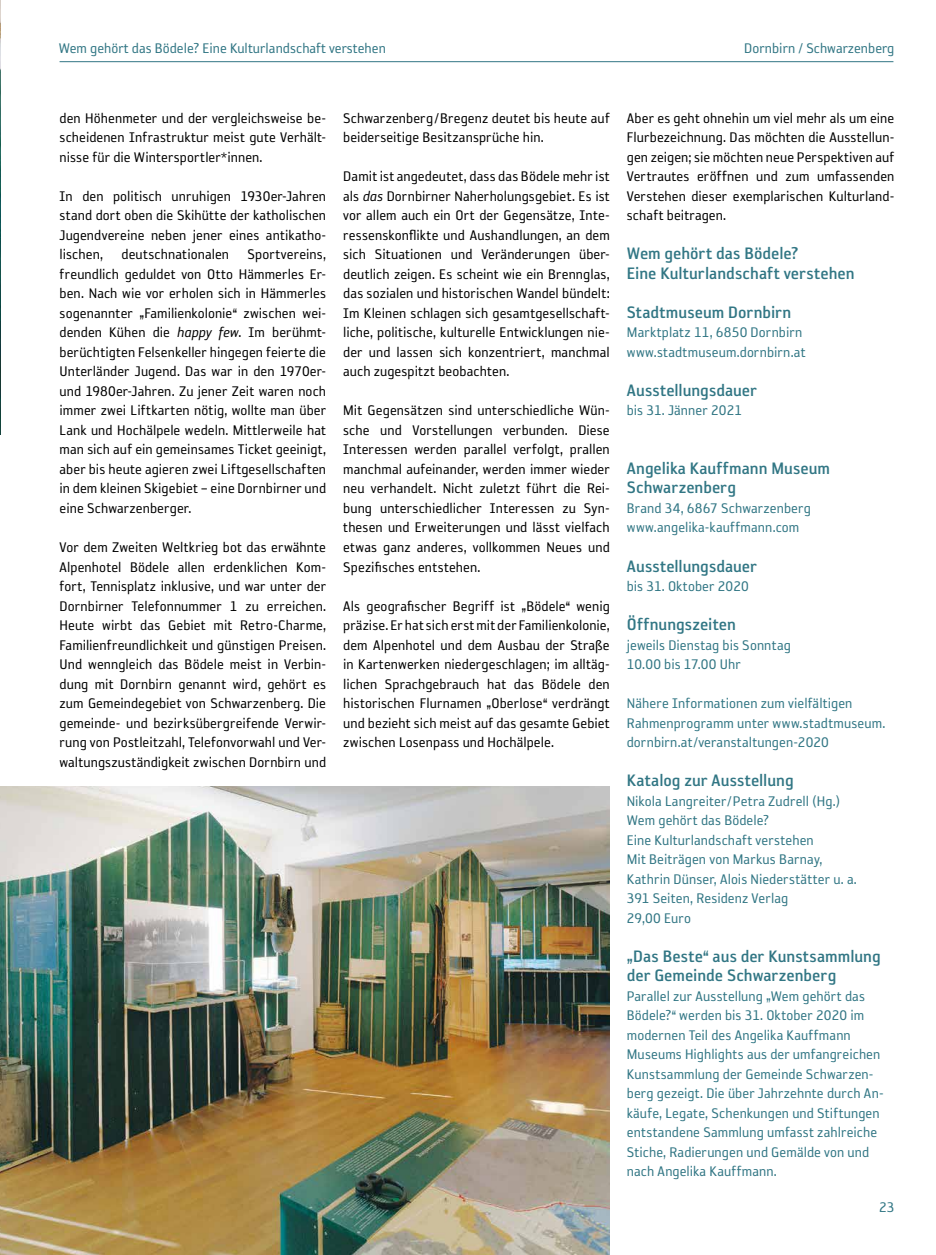
<style>
.page{position:relative;width:936px;height:1255px;background:#fff}
.page>*{position:absolute;margin:0;border:0;box-sizing:border-box;transform-origin:0 0}
.t1{font:19.05px/19.5px "Reykjavik One B Gauge";color:#317684}
.t2{font:16.05px/19.5px "Reykjavik One A Gauge";letter-spacing:.005em;color:#000;text-align:justify}
.t3{font:16.05px/19.5px "Reykjavik One A Gauge";letter-spacing:.005em;color:#317684}
.s1{font-style:italic}
</style>
<div class="page">
<img style="left:0;top:0;width:1px;height:435px">
<img style="left:0;top:786px;width:609px;height:468px">
<hr style="left:60px;top:61px;width:833px;height:1px;background:#317684">
<p class="t3" style="left:59px;top:38px;width:328px">Wem gehört das Bödele? Eine Kulturlandschaft verstehen</p>
<p class="t3" style="left:744px;top:38px;width:152px">Dornbirn / Schwarzenberg</p>
<p class="t2" style="left:60px;top:108px;width:268px">den Höhenmeter und der vergleichsweise be&shy;scheidenen Infrastruktur meist gute Verhält&shy;nisse für die Wintersportler*innen.</p>
<p class="t2" style="left:60px;top:186px;width:268px">In den politisch unruhigen 1930er-Jahren stand dort oben die Skihütte der katholischen Jugendvereine neben jener eines antikatho&shy;lischen, deutschnationalen Sportvereins, freundlich geduldet von Otto Hämmerles Er&shy;ben. Nach wie vor erholen sich in Hämmerles sogenannter „Familienkolonie“ zwischen wei&shy;denden Kühen die <span class="s1">happy few</span>. Im berühmt&shy;berüchtigten Felsenkeller hingegen feierte die Unterländer Jugend. Das war in den 1970er&shy;und 1980er-Jahren. Zu jener Zeit waren noch immer zwei Liftkarten nötig, wollte man über Lank und Hochälpele wedeln. Mittlerweile hat man sich auf ein gemeinsames Ticket geeinigt, aber bis heute agieren zwei Liftgesellschaften in dem kleinen Skigebiet – eine Dornbirner und eine Schwarzenberger.</p>
<p class="t2" style="left:60px;top:537px;width:268px">Vor dem Zweiten Weltkrieg bot das erwähnte Alpenhotel Bödele allen erdenklichen Kom&shy;fort, Tennisplatz inklusive, und war unter der Dornbirner Telefonnummer 1 zu erreichen.<br>Heute wirbt das Gebiet mit Retro-Charme, Familienfreundlichkeit und günstigen Preisen.<br>Und wenngleich das Bödele meist in Verbin&shy;dung mit Dornbirn genannt wird, gehört es zum Gemeindegebiet von Schwarzenberg. Die gemeinde- und bezirksübergreifende Verwir&shy;rung von Postleitzahl, Telefonvorwahl und Ver&shy;waltungszuständigkeit zwischen Dornbirn und</p>
<p class="t2" style="left:343px;top:108px;width:268px">Schwarzenberg/Bregenz deutet bis heute auf beiderseitige Besitzansprüche hin.</p>
<p class="t2" style="left:343px;top:167px;width:268px">Damit ist angedeutet, dass das Bödele mehr ist als <span class="s1">das</span> Dornbirner Naherholungsgebiet. Es ist vor allem auch ein Ort der Gegensätze, Inte&shy;ressenskonflikte und Aushandlungen, an dem sich Situationen und Veränderungen über&shy;deutlich zeigen. Es scheint wie ein Brennglas, das sozialen und historischen Wandel bündelt:<br>Im Kleinen schlagen sich gesamtgesellschaft&shy;liche, politische, kulturelle Entwicklungen nie&shy;der und lassen sich konzentriert, manchmal auch zugespitzt beobachten.</p>
<p class="t2" style="left:343px;top:401px;width:268px">Mit Gegensätzen sind unterschiedliche Wün&shy;sche und Vorstellungen verbunden. Diese Interessen werden parallel verfolgt, prallen manchmal aufeinander, werden immer wieder neu verhandelt. Nicht zuletzt führt die Rei&shy;bung unterschiedlicher Interessen zu Syn&shy;thesen und Erweiterungen und lässt vielfach etwas ganz anderes, vollkommen Neues und Spezifisches entstehen.</p>
<p class="t2" style="left:343px;top:596px;width:268px">Als geografischer Begriff ist „Bödele“ wenig präzise. Er hat sich erst mit der Familienkolonie, dem Alpenhotel und dem Ausbau der Straße in Kartenwerken niedergeschlagen; im alltäg&shy;lichen Sprachgebrauch hat das Bödele den historischen Flurnamen „Oberlose“ verdrängt und bezieht sich meist auf das gesamte Gebiet zwischen Losenpass und Hochälpele.</p>
<p class="t2" style="left:626px;top:108px;width:269px">Aber es geht ohnehin um viel mehr als um eine Flurbezeichnung. Das möchten die Ausstellun&shy;gen zeigen; sie möchten neue Perspektiven auf Vertrautes eröffnen und zum umfassenden Verstehen dieser exemplarischen Kulturland&shy;schaft beitragen.</p>
<p class="t1" style="left:626px;top:244px;width:229px">Wem gehört das Bödele?<br>Eine Kulturlandschaft verstehen</p>
<p class="t1" style="left:626px;top:302px;width:166px">Stadtmuseum Dornbirn</p>
<p class="t3" style="left:626px;top:323px;width:180px">Marktplatz 11, 6850 Dornbirn www.stadtmuseum.dornbirn.at</p>
<p class="t1" style="left:626px;top:380px;width:132px">Ausstellungsdauer</p>
<p class="t3" style="left:626px;top:401px;width:117px">bis 31. Jänner 2021</p>
<p class="t1" style="left:626px;top:458px;width:205px">Angelika Kauffmann Museum<br>Schwarzenberg</p>
<p class="t3" style="left:626px;top:498px;width:186px">Brand 34, 6867 Schwarzenberg www.angelika-kauffmann.com</p>
<p class="t1" style="left:626px;top:556px;width:132px">Ausstellungsdauer</p>
<p class="t3" style="left:626px;top:576px;width:123px">bis 31. Oktober 2020</p>
<p class="t1" style="left:626px;top:614px;width:111px">Öffnungszeiten</p>
<p class="t3" style="left:626px;top:635px;width:165px">jeweils Dienstag bis Sonntag<br>10.00 bis 17.00 Uhr</p>
<p class="t3" style="left:626px;top:693px;width:260px">Nähere Informationen zum vielfältigen<br>Rahmenprogramm unter www.stadtmuseum. dornbirn.at/veranstaltungen-2020</p>
<p class="t1" style="left:626px;top:770px;width:168px">Katalog zur Ausstellung</p>
<p class="t3" style="left:626px;top:791px;width:231px">Nikola Langreiter/Petra Zudrell (Hg.)<br>Wem gehört das Bödele?<br>Eine Kulturlandschaft verstehen<br>Mit Beiträgen von Markus Barnay,<br>Kathrin Dünser, Alois Niederstätter u. a.<br>391 Seiten, Residenz Verlag<br>29,00 Euro</p>
<p class="t1" style="left:626px;top:946px;width:255px">„Das Beste“ aus der Kunstsammlung der Gemeinde Schwarzenberg</p>
<p class="t3" style="left:626px;top:986px;width:258px">Parallel zur Ausstellung „Wem gehört das Bödele?“ werden bis 31. Oktober 2020 im modernen Teil des Angelika Kauffmann Museums Highlights aus der umfangreichen Kunstsammlung der Gemeinde Schwarzen&shy;berg gezeigt. Die über Jahrzehnte durch An&shy;käufe, Legate, Schenkungen und Stiftungen entstandene Sammlung umfasst zahlreiche Stiche, Radierungen und Gemälde von und nach Angelika Kauffmann.</p>
<p class="t3" style="left:878px;top:1197px;width:17px">23</p>
</div>
